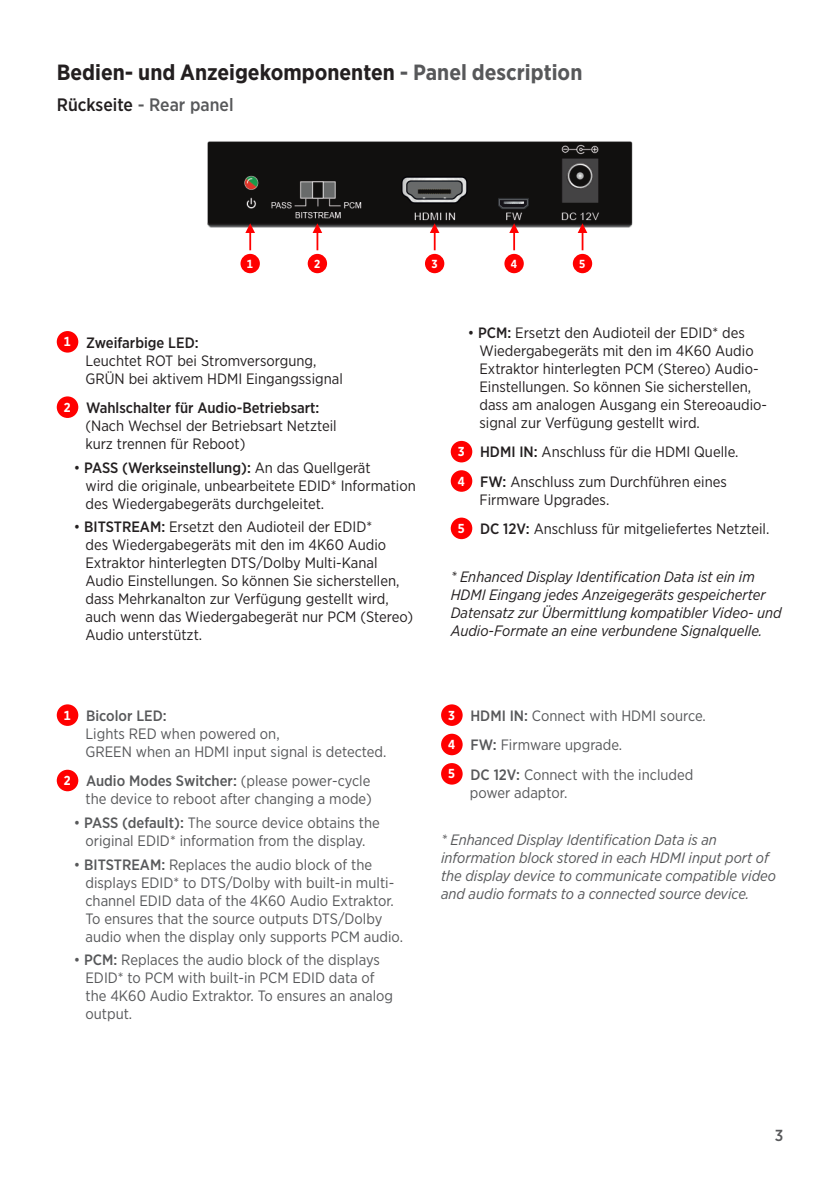
<style>
.page{position:relative;width:840px;height:1191px;background:#fff}
.page>*{position:absolute;margin:0;border:0;box-sizing:border-box;transform-origin:0 0}
.t1{font:700 22px "Gotham Narrow";color:#231f20}
.t2{font:500 18px "Gotham Narrow";color:#57585a}
.t3{font:500 16px "Gotham Narrow";color:#57585a}
.t4{font:15px/18px "Gotham Narrow";color:#231f20}
.t5{font:15px/18px "Gotham Narrow";color:#57585a}
.t6{font:italic 15px/18px "Gotham Narrow";color:#231f20}
.t7{font:italic 15px/18px "Gotham Narrow";color:#57585a}
.t8{font:700 11.6px "Gotham Narrow";color:#fff}
.s1{color:#57585a}
.s2{color:#231f20}
.s3{font-weight:700;font-size:13px;color:#fff}
.s4{font-weight:500}
</style>
<div class="page">
<div style="left:57px;top:331px;width:21px;height:21px;background:#f00;border-radius:50%"></div>
<div style="left:57px;top:396px;width:21px;height:22px;background:#f00;border-radius:50%"></div>
<div style="left:450px;top:441px;width:22px;height:21px;background:#f00;border-radius:50%"></div>
<div style="left:450px;top:470px;width:22px;height:22px;background:#f00;border-radius:50%"></div>
<div style="left:450px;top:517px;width:22px;height:22px;background:#f00;border-radius:50%"></div>
<div style="left:57px;top:704px;width:21px;height:22px;background:#f00;border-radius:50%"></div>
<div style="left:57px;top:769px;width:21px;height:22px;background:#f00;border-radius:50%"></div>
<div style="left:441px;top:704px;width:21px;height:22px;background:#f00;border-radius:50%"></div>
<div style="left:441px;top:733px;width:21px;height:22px;background:#f00;border-radius:50%"></div>
<div style="left:441px;top:763px;width:21px;height:21px;background:#f00;border-radius:50%"></div>
<img style="left:207px;top:141px;width:426px;height:87px">
<div style="left:240px;top:254px;width:20px;height:19px;background:#f00;border-radius:50%"></div>
<svg style="left:245px;top:223px;width:10px;height:27px"></svg>
<div style="left:307px;top:254px;width:20px;height:19px;background:#f00;border-radius:50%"></div>
<svg style="left:312px;top:223px;width:10px;height:27px"></svg>
<div style="left:425px;top:254px;width:19px;height:19px;background:#f00;border-radius:50%"></div>
<svg style="left:429px;top:223px;width:10px;height:27px"></svg>
<div style="left:504px;top:254px;width:19px;height:19px;background:#f00;border-radius:50%"></div>
<svg style="left:509px;top:223px;width:9px;height:27px"></svg>
<div style="left:572px;top:254px;width:20px;height:19px;background:#f00;border-radius:50%"></div>
<svg style="left:577px;top:223px;width:10px;height:27px"></svg>
<h1 class="t1" style="left:57px;top:58px;width:527px">Bedien- und Anzeigekomponenten <span class="s1">- Panel description</span></h1>
<p class="t2" style="left:57px;top:93px;width:178px"><span class="s2">Rückseite</span> - Rear panel</p>
<p class="t8" style="left:247px;top:256px;width:8px">1</p>
<p class="t8" style="left:314px;top:256px;width:8px">2</p>
<p class="t8" style="left:431px;top:256px;width:8px">3</p>
<p class="t8" style="left:510px;top:256px;width:8px">4</p>
<p class="t8" style="left:579px;top:256px;width:8px">5</p>
<p class="t4" style="left:85px;top:333px;width:259px;text-indent:-22px"><span class="s3">1</span> <span class="s4">Zweifarbige LED:<br></span>Leuchtet ROT bei Stromversorgung,<br>GRÜN bei aktivem HDMI Eingangssignal</p>
<p class="t4" style="left:85px;top:398px;width:252px;text-indent:-22px"><span class="s3">2</span> <span class="s4">Wahlschalter für Audio-Betriebsart: </span>(Nach Wechsel der Betriebsart Netzteil kurz trennen für Reboot)</p>
<p class="t4" style="left:85px;top:458px;width:332px;text-indent:-12px">• <span class="s4">PASS (Werkseinstellung):</span> An das Quellgerät<br>wird die originale, unbearbeitete EDID* Information des Wiedergabegeräts durchgeleitet.</p>
<p class="t4" style="left:85px;top:518px;width:329px;text-indent:-12px">• <span class="s4">BITSTREAM:</span> Ersetzt den Audioteil der EDID*<br>des Wiedergabegeräts mit den im 4K60 Audio Extraktor hinterlegten DTS/Dolby Multi-Kanal Audio Einstellungen. So können Sie sicherstellen, dass Mehrkanalton zur Verfügung gestellt wird, auch wenn das Wiedergabegerät nur PCM (Stereo)<br>Audio unterstützt.</p>
<p class="t4" style="left:479px;top:323px;width:289px;text-indent:-12px">• <span class="s4">PCM:</span> Ersetzt den Audioteil der EDID* des Wiedergabegeräts mit den im 4K60 Audio Extraktor hinterlegten PCM (Stereo) Audio-Einstellungen. So können Sie sicherstellen, dass am analogen Ausgang ein Stereoaudio&shy;signal zur Verfügung gestellt wird.</p>
<p class="t4" style="left:457px;top:437px;width:282px;line-height:29.4px"><span class="s3">3</span> <span class="s4">HDMI IN:</span> Anschluss für die HDMI Quelle.<br><span class="s3">4</span> <span class="s4">FW:</span> Anschluss zum Durchführen eines</p>
<p class="t4" style="left:457px;top:484px;width:313px;line-height:29.4px;text-indent:22px">Firmware Upgrades.<br><span class="s3">5</span> <span class="s4">DC 12V:</span> Anschluss für mitgeliefertes Netzteil.</p>
<p class="t6" style="left:450px;top:567px;width:332px">* Enhanced Display Identification Data ist ein im HDMI Eingang jedes Anzeigegeräts gespeicherter Datensatz zur Übermittlung kompatibler Video- und Audio-Formate an eine verbundene Signalquelle.</p>
<p class="t5" style="left:85px;top:706px;width:302px;text-indent:-22px"><span class="s3">1</span> <span class="s4">Bicolor LED:<br></span>Lights RED when powered on,<br>GREEN when an HDMI input signal is detected.</p>
<p class="t5" style="left:64px;top:771px;width:309px;text-align:right"><span class="s3">2</span> <span class="s4">Audio Modes Switcher:</span> (please power-cycle the device to reboot after changing a mode)</p>
<p class="t5" style="left:74px;top:813px;width:307px;text-align:center">• <span class="s4">PASS (default):</span> The source device obtains the original EDID* information from the display.</p>
<p class="t5" style="left:85px;top:855px;width:319px;text-indent:-12px">• <span class="s4">BITSTREAM:</span> Replaces the audio block of the displays EDID* to DTS/Dolby with built-in multi&shy;channel EDID data of the 4K60 Audio Extraktor.<br>To ensures that the source outputs DTS/Dolby audio when the display only supports PCM audio.</p>
<p class="t5" style="left:85px;top:950px;width:309px;text-indent:-12px">• <span class="s4">PCM:</span> Replaces the audio block of the displays EDID* to PCM with built-in PCM EDID data of the 4K60 Audio Extraktor. To ensures an analog output.</p>
<p class="t5" style="left:448px;top:700px;width:259px;line-height:29.4px"><span class="s3">3</span> <span class="s4">HDMI IN:</span> Connect with HDMI source.<br><span class="s3">4</span> <span class="s4">FW:</span> Firmware upgrade.<br><span class="s3">5</span> <span class="s4">DC 12V:</span> Connect with the included</p>
<p class="t5" style="left:469px;top:783px;width:99px">power adaptor.</p>
<p class="t7" style="left:441px;top:830px;width:336px">* Enhanced Display Identification Data is an information block stored in each HDMI input port of the display device to communicate compatible video and audio formats to a connected source device.</p>
<p class="t3" style="left:774px;top:1125px;width:10px">3</p>
</div>
